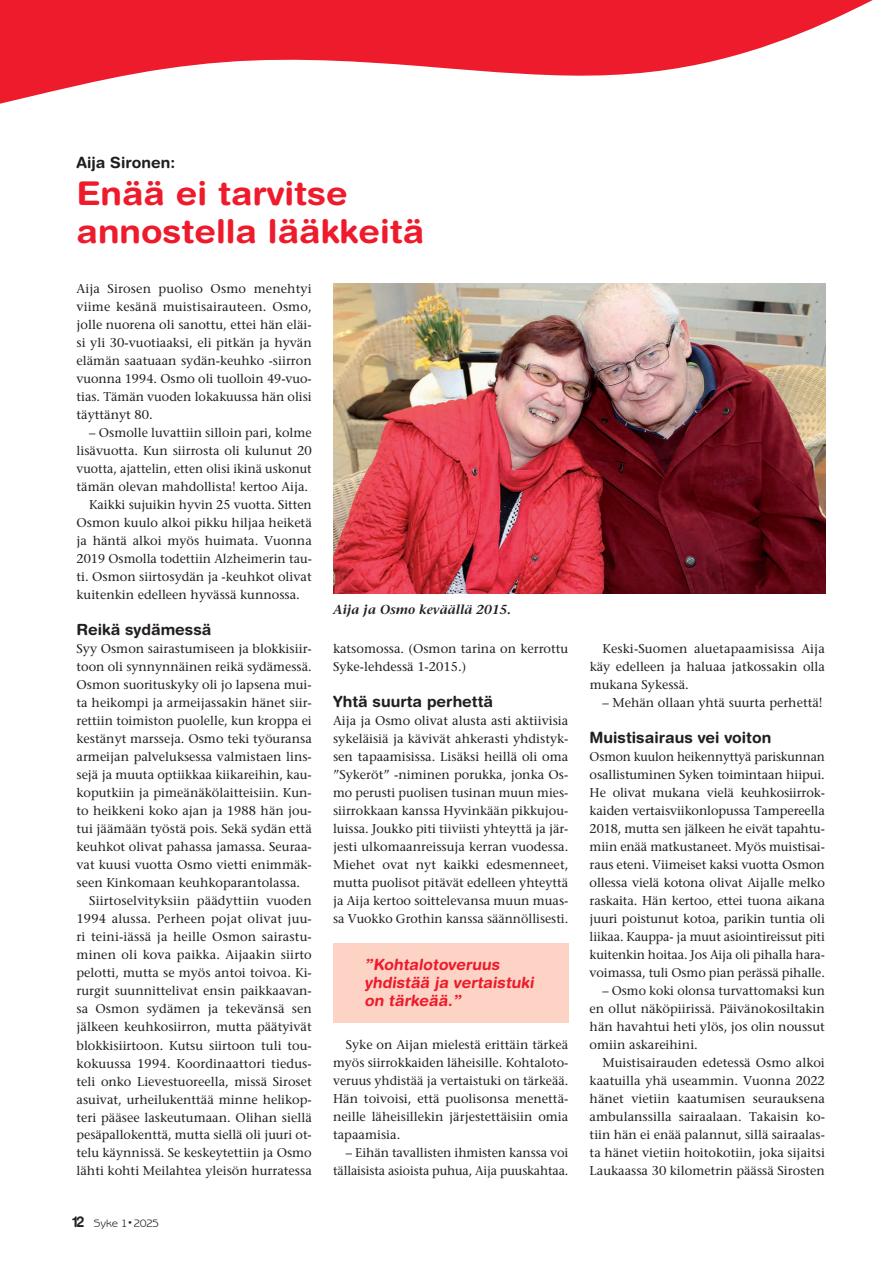
<style>
.page{position:relative;width:893px;height:1263px;background:#fff}
.page>*{position:absolute;margin:0;border:0;box-sizing:border-box;transform-origin:0 0}
.t1{font:700 32.85px/37.5px "Helvetica Rounded LT Std";color:#ee1b2c;scale:1.07 1}
.t2{font:700 15.45px "Helvetica Rounded LT Std";color:#231f20}
.t3{font:700 15.45px/18px "Helvetica Rounded LT Std";color:#ee1b2c}
.t4{font:italic 600 13.05px "Stone Serif Std";color:#231f20}
.t5{font:500 12.75px/18px "Stone Serif Std";color:#231f20;text-align:justify}
.t6{font:500 12.75px/18px "Stone Serif Std";color:#231f20;text-align:justify;scale:.96 1}
.t7{font:10.8px "Benguiat Gothic Std";letter-spacing:-.025em;color:#231f20;scale:1.05 1}
.s1{font-family:"Helvetica Rounded LT Std";font-weight:700;font-size:15px}
.s2{font-size:7.5px}
</style>
<div class="page">
<img style="left:333px;top:284px;width:492px;height:309px">
<svg style="left:0;top:0;width:873px;height:104px;fill:#ee1b2c"></svg>
<div style="left:333px;top:943px;width:235px;height:80px;background:#fcd3c4"></div>
<p class="t2" style="left:77px;top:153px;width:100px">Aija Sironen:</p>
<h1 class="t1" style="left:77px;top:174px;width:326px">Enää ei tarvitse annostella lääkkeitä</h1>
<p class="t5" style="left:77px;top:280px;width:237px">Aija Sirosen puoliso Osmo menehtyi viime kesänä muistisairauteen. Osmo, jolle nuorena oli sanottu, ettei hän eläi&shy;si yli 30-vuotiaaksi, eli pitkän ja hyvän elämän saatuaan sydän-keuhko -siirron vuonna 1994. Osmo oli tuolloin 49-vuo&shy;tias. Tämän vuoden lokakuussa hän olisi täyttänyt 80.</p>
<p class="t5" style="left:89px;top:424px;width:224px">– Osmolle luvattiin silloin pari, kolme</p>
<p class="t5" style="left:77px;top:442px;width:237px">lisävuotta. Kun siirrosta oli kulunut 20</p>
<p class="t6" style="left:77px;top:460px;width:247px">vuotta, ajattelin, etten olisi ikinä uskonut</p>
<p class="t5" style="left:77px;top:478px;width:233px">tämän olevan mahdollista! kertoo Aija.</p>
<p class="t5" style="left:89px;top:496px;width:224px">Kaikki sujuikin hyvin 25 vuotta. Sitten</p>
<p class="t5" style="left:77px;top:514px;width:237px">Osmon kuulo alkoi pikku hiljaa heiketä</p>
<p class="t5" style="left:77px;top:532px;width:237px">ja häntä alkoi myös huimata. Vuonna</p>
<p class="t5" style="left:77px;top:550px;width:237px">2019 Osmolla todettiin Alzheimerin tau-</p>
<p class="t5" style="left:77px;top:568px;width:237px">ti. Osmon siirtosydän ja -keuhkot olivat</p>
<p class="t5" style="left:77px;top:586px;width:225px">kuitenkin edelleen hyvässä kunnossa.</p>
<p class="t2" style="left:77px;top:620px;width:136px">Reikä sydämessä</p>
<p class="t5" style="left:77px;top:640px;width:237px">Syy Osmon sairastumiseen ja blokkisiir-</p>
<p class="t5" style="left:77px;top:658px;width:237px">toon oli synnynnäinen reikä sydämessä.</p>
<p class="t5" style="left:77px;top:676px;width:237px">Osmon suorituskyky oli jo lapsena mui-</p>
<p class="t5" style="left:77px;top:694px;width:237px">ta heikompi ja armeijassakin hänet siir-</p>
<p class="t5" style="left:77px;top:712px;width:237px">rettiin toimiston puolelle, kun kroppa ei</p>
<p class="t5" style="left:77px;top:730px;width:237px">kestänyt marsseja. Osmo teki työuransa</p>
<p class="t5" style="left:77px;top:748px;width:237px">armeijan palveluksessa valmistaen lins-</p>
<p class="t5" style="left:77px;top:766px;width:237px">sejä ja muuta optiikkaa kiikareihin, kau-</p>
<p class="t5" style="left:77px;top:784px;width:237px">koputkiin ja pimeänäkölaitteisiin. Kun-</p>
<p class="t5" style="left:77px;top:802px;width:237px">to heikkeni koko ajan ja 1988 hän jou-</p>
<p class="t5" style="left:77px;top:820px;width:237px">tui jäämään työstä pois. Sekä sydän että</p>
<p class="t5" style="left:77px;top:838px;width:237px">keuhkot olivat pahassa jamassa. Seuraa-</p>
<p class="t5" style="left:77px;top:856px;width:237px">vat kuusi vuotta Osmo vietti enimmäk-</p>
<p class="t5" style="left:77px;top:874px;width:225px">seen Kinkomaan keuhkoparantolassa.</p>
<p class="t5" style="left:89px;top:892px;width:224px">Siirtoselvityksiin päädyttiin vuoden</p>
<p class="t5" style="left:77px;top:910px;width:237px">1994 alussa. Perheen pojat olivat juu-</p>
<p class="t5" style="left:77px;top:928px;width:237px">ri teini-iässä ja heille Osmon sairastu-</p>
<p class="t5" style="left:77px;top:946px;width:237px">minen oli kova paikka. Aijaakin siirto</p>
<p class="t5" style="left:77px;top:964px;width:237px">pelotti, mutta se myös antoi toivoa. Ki-</p>
<p class="t5" style="left:77px;top:982px;width:237px">rurgit suunnittelivat ensin paikkaavan-</p>
<p class="t5" style="left:77px;top:1000px;width:237px">sa Osmon sydämen ja tekevänsä sen</p>
<p class="t5" style="left:77px;top:1018px;width:237px">jälkeen keuhkosiirron, mutta päätyivät</p>
<p class="t5" style="left:77px;top:1036px;width:237px">blokkisiirtoon. Kutsu siirtoon tuli tou-</p>
<p class="t5" style="left:77px;top:1054px;width:237px">kokuussa 1994. Koordinaattori tiedus-</p>
<p class="t5" style="left:77px;top:1072px;width:237px">teli onko Lievestuoreella, missä Siroset</p>
<p class="t5" style="left:77px;top:1090px;width:237px">asuivat, urheilukenttää minne helikop-</p>
<p class="t5" style="left:77px;top:1108px;width:237px">teri pääsee laskeutumaan. Olihan siellä</p>
<p class="t5" style="left:77px;top:1126px;width:237px">pesäpallokenttä, mutta siellä oli juuri ot-</p>
<p class="t5" style="left:77px;top:1144px;width:237px">telu käynnissä. Se keskeytettiin ja Osmo</p>
<p class="t5" style="left:77px;top:1162px;width:237px">lähti kohti Meilahtea yleisön hurratessa</p>
<p class="t7" style="left:72px;top:1217px;width:84px"><span class="s1">12</span> Syke 1<span class="s2">•</span> 2025</p>
<p class="t4" style="left:333px;top:602px;width:179px">Aija ja Osmo keväällä 2015.</p>
<p class="t5" style="left:333px;top:640px;width:237px">katsomossa. (Osmon tarina on kerrottu<br>Syke-lehdessä 1-2015.)</p>
<p class="t2" style="left:333px;top:692px;width:162px">Yhtä suurta perhettä</p>
<p class="t5" style="left:333px;top:712px;width:237px">Aija ja Osmo olivat alusta asti aktiivisia sykeläisiä ja kävivät ahkerasti yhdistyk&shy;sen tapaamisissa. Lisäksi heillä oli oma ”Sykeröt” -niminen porukka, jonka Os&shy;mo perusti puolisen tusinan muun mies&shy;siirrokkaan kanssa Hyvinkään pikkujou&shy;luissa. Joukko piti tiiviisti yhteyttä ja jär&shy;jesti ulkomaanreissuja kerran vuodessa.<br>Miehet ovat nyt kaikki edesmenneet, mutta puolisot pitävät edelleen yhteyttä ja Aija kertoo soittelevansa muun muas&shy;sa Vuokko Grothin kanssa säännöllisesti.</p>
<p class="t3" style="left:365px;top:955px;width:173px">”Kohtalotoveruus yhdistää ja vertaistuki on tärkeää.”</p>
<p class="t5" style="left:333px;top:1036px;width:237px;text-indent:13px">Syke on Aijan mielestä erittäin tärkeä myös siirrokkaiden läheisille. Kohtaloto&shy;veruus yhdistää ja vertaistuki on tärkeää.<br>Hän toivoisi, että puolisonsa menettä&shy;neille läheisillekin järjestettäisiin omia tapaamisia.</p>
<p class="t5" style="left:333px;top:1144px;width:237px;text-align:right">– Eihän tavallisten ihmisten kanssa voi tällaisista asioista puhua, Aija puuskahtaa.</p>
<p class="t5" style="left:590px;top:640px;width:237px;text-indent:13px">Keski-Suomen aluetapaamisissa Aija käy edelleen ja haluaa jatkossakin olla mukana Sykessä.</p>
<p class="t5" style="left:602px;top:694px;width:222px">– Mehän ollaan yhtä suurta perhettä!</p>
<p class="t2" style="left:590px;top:728px;width:183px">Muistisairaus vei voiton</p>
<p class="t6" style="left:590px;top:748px;width:247px">Osmon kuulon heikennyttyä pariskunnan osallistuminen Syken toimintaan hiipui.<br>He olivat mukana vielä keuhkosiirrok&shy;kaiden vertaisviikonlopussa Tampereella 2018, mutta sen jälkeen he eivät tapahtu&shy;miin enää matkustaneet. Myös muistisai&shy;raus eteni. Viimeiset kaksi vuotta Osmon ollessa vielä kotona olivat Aijalle melko raskaita. Hän kertoo, ettei tuona aikana juuri poistunut kotoa, parikin tuntia oli liikaa. Kauppa- ja muut asiointireissut piti kuitenkin hoitaa. Jos Aija oli pihalla hara&shy;voimassa, tuli Osmo pian perässä pihalle.</p>
<p class="t5" style="left:590px;top:982px;width:237px;text-indent:13px">– Osmo koki olonsa turvattomaksi kun en ollut näköpiirissä. Päivänokosiltakin hän havahtui heti ylös, jos olin noussut omiin askareihini.</p>
<p class="t5" style="left:590px;top:1054px;width:237px;text-indent:13px">Muistisairauden edetessä Osmo alkoi kaatuilla yhä useammin. Vuonna 2022 hänet vietiin kaatumisen seurauksena ambulanssilla sairaalaan. Takaisin ko&shy;tiin hän ei enää palannut, sillä sairaalas&shy;ta hänet vietiin hoitokotiin, joka sijaitsi Laukaassa 30 kilometrin päässä Sirosten</p>
</div>
